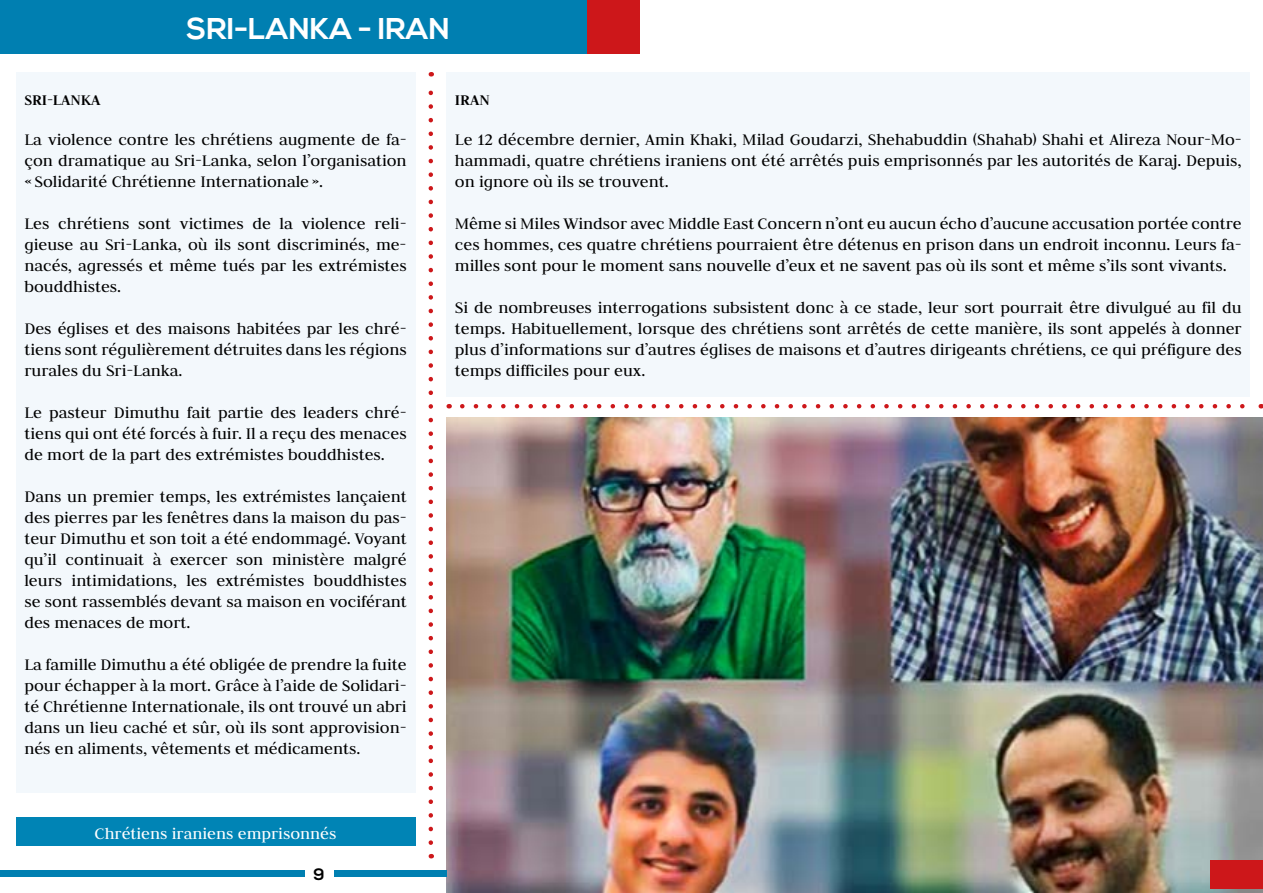
<style>
.page{position:relative;width:1263px;height:893px;background:#fff}
.page>*{position:absolute;margin:0;border:0;box-sizing:border-box;transform-origin:0 0}
.t1{font:700 30px "Nexa";color:#fff}
.t2{font:18px/21px "Judson";color:#000;text-align:justify}
.t3{font:18px "Judson";color:#fff}
.t4{font:700 16.5px "Judson";color:#000}
.t5{font:700 16.5px "Nexa";color:#000}
</style>
<div class="page">
<img style="left:446px;top:417px;width:817px;height:476px">
<div style="left:0;top:0;width:588px;height:54px;background:#007fb1"></div>
<div style="left:588px;top:0;width:52px;height:54px;background:#cd171a"></div>
<div style="left:16px;top:817px;width:399px;height:29px;background:#0084b5"></div>
<div style="left:1210px;top:860px;width:53px;height:29px;background:#cd171a"></div>
<div style="left:16px;top:72px;width:399px;height:720px;background:#f3f8fc"></div>
<div style="left:0;top:870px;width:304px;height:7px;background:#007fb1"></div>
<div style="left:446px;top:72px;width:804px;height:324px;background:#f3f8fc"></div>
<svg style="left:429px;top:72px;width:4px;height:771px"></svg>
<svg style="left:462px;top:404px;width:783px;height:4px"></svg>
<div style="left:334px;top:870px;width:112px;height:7px;background:#007fb1"></div>
<h1 class="t1" style="left:187px;top:12px;width:265px">SRI-LANKA - IRAN</h1>
<p class="t4" style="left:24px;top:90px;width:78px">SRI-LANKA</p>
<p class="t2" style="left:24px;top:129px;width:384px">La violence contre les chrétiens augmente de fa&shy;çon dramatique au Sri-Lanka, selon l’organisation « Solidarité Chrétienne Internationale ».</p>
<p class="t2" style="left:24px;top:213px;width:384px">Les chrétiens sont victimes de la violence reli&shy;gieuse au Sri-Lanka, où ils sont discriminés, me&shy;nacés, agressés et même tués par les extrémistes bouddhistes.</p>
<p class="t2" style="left:24px;top:318px;width:384px">Des églises et des maisons habitées par les chré&shy;tiens sont régulièrement détruites dans les régions rurales du Sri-Lanka.</p>
<p class="t2" style="left:24px;top:402px;width:384px">Le pasteur Dimuthu fait partie des leaders chré&shy;tiens qui ont été forcés à fuir. Il a reçu des menaces de mort de la part des extrémistes bouddhistes.</p>
<p class="t2" style="left:24px;top:486px;width:384px">Dans un premier temps, les extrémistes lançaient des pierres par les fenêtres dans la maison du pas&shy;teur Dimuthu et son toit a été endommagé. Voyant qu’il continuait à exercer son ministère malgré leurs intimidations, les extrémistes bouddhistes se sont rassemblés devant sa maison en vociférant des menaces de mort.</p>
<p class="t2" style="left:24px;top:654px;width:384px">La famille Dimuthu a été obligée de prendre la fuite pour échapper à la mort. Grâce à l’aide de Solidari&shy;té Chrétienne Internationale, ils ont trouvé un abri dans un lieu caché et sûr, où ils sont approvision&shy;nés en aliments, vêtements et médicaments.</p>
<p class="t3" style="left:95px;top:823px;width:243px">Chrétiens iraniens emprisonnés</p>
<p class="t5" style="left:314px;top:865px;width:13px">9</p>
<p class="t4" style="left:455px;top:90px;width:36px">IRAN</p>
<p class="t2" style="left:455px;top:129px;width:788px">Le 12 décembre dernier, Amin Khaki, Milad Goudarzi, Shehabuddin (Shahab) Shahi et Alireza Nour-Mo&shy;hammadi, quatre chrétiens iraniens ont été arrêtés puis emprisonnés par les autorités de Karaj. Depuis, on ignore où ils se trouvent.</p>
<p class="t2" style="left:455px;top:213px;width:788px">Même si Miles Windsor avec Middle East Concern n’ont eu aucun écho d’aucune accusation portée contre ces hommes, ces quatre chrétiens pourraient être détenus en prison dans un endroit inconnu. Leurs fa&shy;milles sont pour le moment sans nouvelle d’eux et ne savent pas où ils sont et même s’ils sont vivants.</p>
<p class="t2" style="left:455px;top:297px;width:788px">Si de nombreuses interrogations subsistent donc à ce stade, leur sort pourrait être divulgué au fil du temps. Habituellement, lorsque des chrétiens sont arrêtés de cette manière, ils sont appelés à donner plus d’informations sur d’autres églises de maisons et d’autres dirigeants chrétiens, ce qui préfigure des temps difficiles pour eux.</p>
</div>
